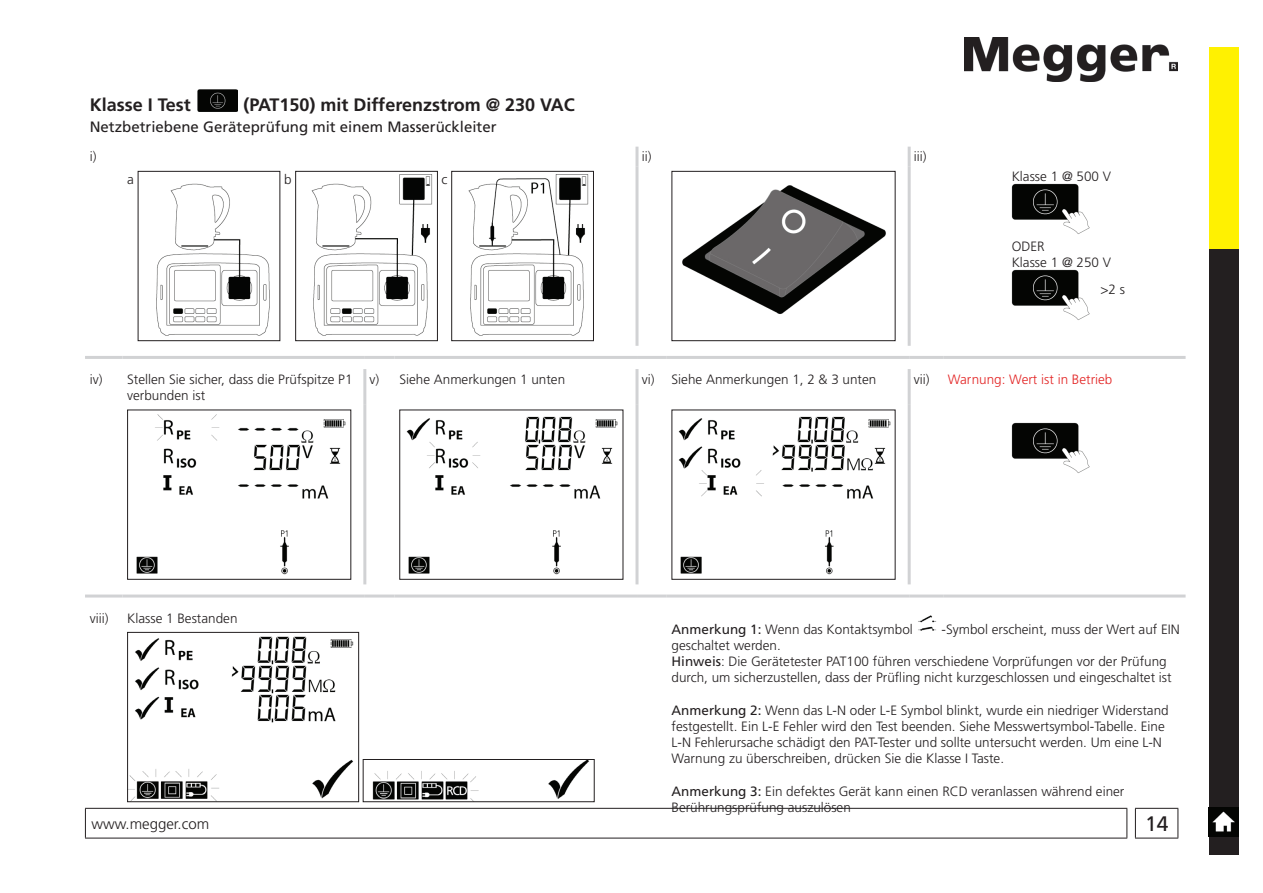
<style>
.page{position:relative;width:1263px;height:893px;background:#fff}
.page>*{position:absolute;margin:0;border:0;box-sizing:border-box;transform-origin:0 0}
.t1{font:21px "Frutiger LT Std";color:#231f20}
.t2{font:700 18px "Frutiger LT Std";color:#231f20}
.t3{font:15px "Frutiger LT Std";color:#231f20}
.t4{font:300 15px "Frutiger LT Std";color:#231f20}
.t5{font:300 13.5px/16.2px "Frutiger LT Std";color:#231f20}
.t6{font:300 13.5px "Frutiger LT Std";color:#e32525}
.s1{font-weight:400}
</style>
<div class="page">
<div style="left:1209px;top:57px;width:30px;height:798px;background:#231f20"></div>
<hr style="left:85px;top:808px;width:1042px;height:1px;background:#231f20">
<svg style="left:85px;top:809px;width:1px;height:29px"></svg>
<svg style="left:1126px;top:809px;width:1px;height:29px"></svg>
<hr style="left:1135px;top:808px;width:43px;height:1px;background:#231f20">
<svg style="left:1135px;top:809px;width:1px;height:29px"></svg>
<svg style="left:1177px;top:809px;width:1px;height:29px"></svg>
<hr style="left:85px;top:838px;width:1042px;height:1px;background:#231f20">
<hr style="left:1135px;top:838px;width:43px;height:1px;background:#231f20">
<img style="left:1209px;top:807px;width:30px;height:30px">
<img style="left:965px;top:37px;width:212px;height:44px">
<div style="left:1209px;top:47px;width:30px;height:202px;background:#fff101"></div>
<hr style="left:85px;top:356px;width:37px;height:3px;background:#d1d2d4">
<hr style="left:122px;top:356px;width:243px;height:3px;background:#d1d2d4">
<hr style="left:365px;top:356px;width:30px;height:3px;background:#d1d2d4">
<hr style="left:395px;top:356px;width:242px;height:3px;background:#d1d2d4">
<hr style="left:637px;top:356px;width:30px;height:3px;background:#d1d2d4">
<hr style="left:667px;top:356px;width:242px;height:3px;background:#d1d2d4">
<hr style="left:909px;top:356px;width:34px;height:3px;background:#d1d2d4">
<hr style="left:943px;top:356px;width:242px;height:3px;background:#d1d2d4">
<hr style="left:635px;top:147px;width:3px;height:19px;background:#d1d2d4">
<hr style="left:635px;top:166px;width:3px;height:180px;background:#d1d2d4">
<hr style="left:908px;top:147px;width:3px;height:19px;background:#d1d2d4">
<hr style="left:908px;top:166px;width:3px;height:180px;background:#d1d2d4">
<hr style="left:908px;top:369px;width:3px;height:36px;background:#d1d2d4">
<hr style="left:908px;top:405px;width:3px;height:179px;background:#d1d2d4">
<hr style="left:363px;top:369px;width:3px;height:36px;background:#d1d2d4">
<hr style="left:363px;top:405px;width:3px;height:179px;background:#d1d2d4">
<hr style="left:635px;top:369px;width:3px;height:36px;background:#d1d2d4">
<hr style="left:635px;top:405px;width:3px;height:179px;background:#d1d2d4">
<hr style="left:85px;top:594px;width:37px;height:3px;background:#d1d2d4">
<hr style="left:122px;top:594px;width:243px;height:3px;background:#d1d2d4">
<hr style="left:365px;top:594px;width:30px;height:3px;background:#d1d2d4">
<hr style="left:395px;top:594px;width:242px;height:3px;background:#d1d2d4">
<hr style="left:637px;top:594px;width:30px;height:3px;background:#d1d2d4">
<hr style="left:667px;top:594px;width:242px;height:3px;background:#d1d2d4">
<hr style="left:909px;top:594px;width:34px;height:3px;background:#d1d2d4">
<hr style="left:943px;top:594px;width:242px;height:3px;background:#d1d2d4">
<img style="left:197px;top:90px;width:40px;height:21px">
<img style="left:156px;top:183px;width:114px;height:153px">
<div style="left:138px;top:171px;width:142px;height:170px;border:1px solid #231f20"></div>
<img style="left:311px;top:174px;width:122px;height:162px">
<div style="left:295px;top:171px;width:143px;height:170px;border:1px solid #231f20"></div>
<img style="left:468px;top:174px;width:121px;height:162px">
<div style="left:451px;top:171px;width:143px;height:170px;border:1px solid #231f20"></div>
<img style="left:682px;top:185px;width:204px;height:129px">
<div style="left:671px;top:171px;width:224px;height:170px;border:1px solid #231f20"></div>
<img style="left:1012px;top:184px;width:78px;height:50px">
<img style="left:1012px;top:270px;width:78px;height:50px">
<img style="left:136px;top:414px;width:210px;height:161px">
<div style="left:127px;top:410px;width:224px;height:170px;border:1px solid #231f20"></div>
<img style="left:406px;top:416px;width:212px;height:159px">
<div style="left:399px;top:410px;width:224px;height:170px;border:1px solid #231f20"></div>
<img style="left:678px;top:416px;width:213px;height:159px">
<img style="left:1012px;top:422px;width:78px;height:51px">
<img style="left:918px;top:615px;width:19px;height:16px">
<img style="left:129px;top:636px;width:225px;height:164px">
<div style="left:127px;top:632px;width:232px;height:170px;border:1px solid #231f20"></div>
<img style="left:372px;top:761px;width:217px;height:39px">
<div style="left:363px;top:759px;width:232px;height:43px;border:1px solid #231f20"></div>
<img style="left:417px;top:224px;width:16px;height:19px">
<img style="left:572px;top:224px;width:17px;height:19px">
<h2 class="t2" style="left:90px;top:94px;width:103px">Klasse I Test</h2>
<h2 class="t2" style="left:243px;top:94px;width:333px">(PAT150) mit Differenzstrom @ 230 VAC</h2>
<p class="t3" style="left:90px;top:118px;width:408px">Netzbetriebene Geräteprüfung mit einem Masserückleiter</p>
<p class="t5" style="left:90px;top:149px;width:8px">i)</p>
<p class="t5" style="left:642px;top:149px;width:11px">ii)</p>
<p class="t5" style="left:914px;top:149px;width:14px">iii)</p>
<p class="t5" style="left:127px;top:171px;width:8px">a</p>
<p class="t5" style="left:284px;top:171px;width:9px">b</p>
<p class="t5" style="left:442px;top:171px;width:7px">c</p>
<p class="t5" style="left:1012px;top:169px;width:101px">Klasse 1 @ 500 V</p>
<p class="t5" style="left:1012px;top:238px;width:101px">ODER<br>Klasse 1 @ 250 V</p>
<p class="t5" style="left:1100px;top:281px;width:26px">&gt;2 s</p>
<p class="t5" style="left:127px;top:371px;width:227px;text-indent:-37px">iv) Stellen Sie sicher, dass die Prüfspitze P1 verbunden ist</p>
<p class="t5" style="left:370px;top:371px;width:197px">v) Siehe Anmerkungen 1 unten</p>
<p class="t5" style="left:642px;top:371px;width:236px">vi) Siehe Anmerkungen 1, 2 &amp; 3 unten</p>
<p class="t5" style="left:914px;top:371px;width:17px">vii)</p>
<p class="t6" style="left:948px;top:372px;width:166px">Warnung: Wert ist in Betrieb</p>
<p class="t5" style="left:90px;top:610px;width:20px">viii)</p>
<p class="t5" style="left:127px;top:610px;width:112px">Klasse 1 Bestanden</p>
<p class="t5" style="left:671px;top:621px;width:243px"><span class="s1">Anmerkung 1:</span> Wenn das Kontaktsymbol</p>
<p class="t5" style="left:942px;top:621px;width:240px">-Symbol erscheint, muss der Wert auf EIN</p>
<p class="t5" style="left:671px;top:637px;width:502px">geschaltet werden.<br><span class="s1">Hinweis</span>: Die Gerätetester PAT100 führen verschiedene Vorprüfungen vor der Prüfung durch, um sicherzustellen, dass der Prüfling nicht kurzgeschlossen und eingeschaltet ist</p>
<p class="t5" style="left:671px;top:702px;width:499px"><span class="s1">Anmerkung 2:</span> Wenn das L-N oder L-E Symbol blinkt, wurde ein niedriger Widerstand festgestellt. Ein L-E Fehler wird den Test beenden. Siehe Messwertsymbol-Tabelle. Eine L-N Fehlerursache schädigt den PAT-Tester und sollte untersucht werden. Um eine L-N Warnung zu überschreiben, drücken Sie die Klasse I Taste.</p>
<p class="t5" style="left:671px;top:783px;width:454px"><span class="s1">Anmerkung 3:</span> Ein defektes Gerät kann einen RCD veranlassen während einer<br>Berührungsprüfung auszulösen</p>
<p class="t4" style="left:91px;top:815px;width:119px">www.megger.com</p>
<h1 class="t1" style="left:1145px;top:811px;width:25px">14</h1>
</div>
